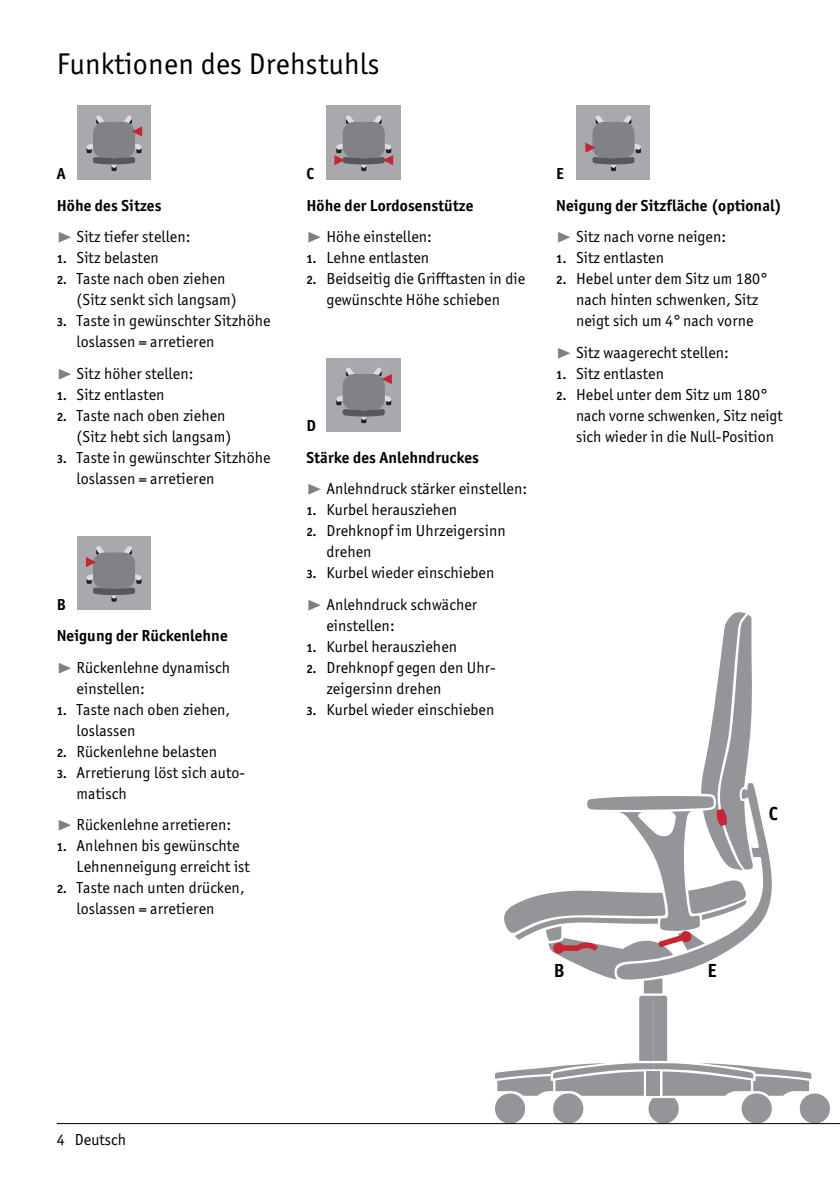
<style>
.page{position:relative;width:840px;height:1191px;background:#fff}
.page>*{position:absolute;margin:0;border:0;box-sizing:border-box;transform-origin:0 0}
.t1{font:30px "Officina San Itc T";letter-spacing:.01em;color:#000}
.t2{font:700 19px "Officina San Itc T";color:#000}
.t3{font:16px/21px "Officina San Itc T";letter-spacing:.005em;color:#000}
.t4{font:700 16px/31.6px "Officina San Itc T";letter-spacing:.005em;color:#000}
.s1{font-weight:700}
.s2{font-family:"Zeal";color:#808080}
.s3{font-weight:700;font-size:12px}
.s4{font-family:"Zeal";font-weight:400;color:#808080}
.s5{font-weight:400}
</style>
<div class="page">
<div style="left:799px;top:1093px;width:30px;height:30px;background:#939598;border-radius:50%"></div>
<svg style="left:495px;top:612px;width:315px;height:511px"></svg>
<div style="left:77px;top:106px;width:73px;height:73px;background:#a8a9ad"></div>
<svg style="left:86px;top:115px;width:56px;height:56px"></svg>
<div style="left:326px;top:106px;width:74px;height:73px;background:#a8a9ad"></div>
<svg style="left:334px;top:115px;width:59px;height:56px"></svg>
<div style="left:77px;top:536px;width:73px;height:74px;background:#a8a9ad"></div>
<svg style="left:86px;top:546px;width:56px;height:55px"></svg>
<div style="left:326px;top:358px;width:74px;height:73px;background:#a8a9ad"></div>
<svg style="left:336px;top:367px;width:55px;height:56px"></svg>
<div style="left:576px;top:106px;width:73px;height:73px;background:#a8a9ad"></div>
<svg style="left:585px;top:115px;width:56px;height:56px"></svg>
<hr style="left:57px;top:1123px;width:782px;height:1px;background:#000">
<h1 class="t1" style="left:57px;top:46px;width:324px">Funktionen des Drehstuhls</h1>
<p class="t4" style="left:57px;top:158px;width:10px">A</p>
<p class="t4" style="left:306px;top:158px;width:9px">C</p>
<p class="t3" style="left:57px;top:189px;width:135px;line-height:31.6px"><span class="s1">Höhe des Sitzes<br></span><span class="s2">®</span> Sitz tiefer stellen:</p>
<p class="t3" style="left:57px;top:247px;width:104px"><span class="s3">1.</span> Sitz belasten</p>
<p class="t3" style="left:77px;top:268px;width:161px;text-indent:-20px"><span class="s3">2.</span> Taste nach oben ziehen (Sitz senkt sich langsam)</p>
<p class="t3" style="left:77px;top:310px;width:195px;text-indent:-20px"><span class="s3">3.</span> Taste in gewünschter Sitzhöhe loslassen = arretieren</p>
<p class="t3" style="left:57px;top:363px;width:138px"><span class="s2">®</span> Sitz höher stellen:</p>
<p class="t3" style="left:57px;top:384px;width:109px"><span class="s3">1.</span> Sitz entlasten</p>
<p class="t3" style="left:77px;top:405px;width:156px;text-indent:-20px"><span class="s3">2.</span> Taste nach oben ziehen (Sitz hebt sich langsam)</p>
<p class="t3" style="left:77px;top:447px;width:195px;text-indent:-20px"><span class="s3">3.</span> Taste in gewünschter Sitzhöhe loslassen = arretieren</p>
<p class="t4" style="left:57px;top:588px;width:11px">B</p>
<p class="t4" style="left:57px;top:620px;width:175px">Neigung der Rückenlehne <span class="s4">®</span> <span class="s5">Rückenlehne dynamisch</span></p>
<p class="t3" style="left:77px;top:678px;width:70px">einstellen:</p>
<p class="t3" style="left:77px;top:699px;width:155px;text-indent:-20px"><span class="s3">1.</span> Taste nach oben ziehen, loslassen</p>
<p class="t3" style="left:57px;top:741px;width:162px"><span class="s3">2.</span> Rückenlehne belasten</p>
<p class="t3" style="left:77px;top:762px;width:170px;text-indent:-20px"><span class="s3">3.</span> Arretierung löst sich auto&shy;matisch</p>
<p class="t3" style="left:57px;top:814px;width:176px"><span class="s2">®</span> Rückenlehne arretieren:</p>
<p class="t3" style="left:77px;top:835px;width:175px;text-indent:-20px"><span class="s3">1.</span> Anlehnen bis gewünschte<br>Lehnenneigung erreicht ist</p>
<p class="t3" style="left:77px;top:877px;width:169px;text-indent:-20px"><span class="s3">2.</span> Taste nach unten drücken, loslassen = arretieren</p>
<p class="t4" style="left:306px;top:189px;width:168px">Höhe der Lordosenstütze <span class="s4">®</span> <span class="s5">Höhe einstellen:</span></p>
<p class="t3" style="left:306px;top:247px;width:124px"><span class="s3">1.</span> Lehne entlasten</p>
<p class="t3" style="left:306px;top:268px;width:220px;text-align:center"><span class="s3">2.</span> Beidseitig die Grifftasten in die gewünschte Höhe schieben</p>
<p class="t4" style="left:306px;top:410px;width:11px">D</p>
<p class="t3" style="left:306px;top:441px;width:222px;line-height:31.6px"><span class="s1">Stärke des Anlehndruckes<br></span><span class="s2">®</span> Anlehndruck stärker einstellen:</p>
<p class="t3" style="left:306px;top:499px;width:152px"><span class="s3">1.</span> Kurbel herausziehen</p>
<p class="t3" style="left:326px;top:520px;width:181px;text-indent:-20px"><span class="s3">2.</span> Drehknopf im Uhrzeigersinn drehen</p>
<p class="t3" style="left:306px;top:557px;width:189px;line-height:31.6px"><span class="s3">3.</span> Kurbel wieder einschieben <span class="s2">®</span> Anlehndruck schwächer</p>
<p class="t3" style="left:326px;top:615px;width:70px">einstellen:</p>
<p class="t3" style="left:306px;top:636px;width:152px"><span class="s3">1.</span> Kurbel herausziehen</p>
<p class="t3" style="left:326px;top:657px;width:171px;text-indent:-20px"><span class="s3">2.</span> Drehknopf gegen den Uhr&shy;zeigersinn drehen</p>
<p class="t3" style="left:306px;top:699px;width:189px"><span class="s3">3.</span> Kurbel wieder einschieben</p>
<p class="t4" style="left:556px;top:158px;width:9px">E</p>
<p class="t4" style="left:556px;top:189px;width:227px">Neigung der Sitzfläche (optional) <span class="s4">®</span> <span class="s5">Sitz nach vorne neigen:</span></p>
<p class="t3" style="left:556px;top:247px;width:109px"><span class="s3">1.</span> Sitz entlasten</p>
<p class="t3" style="left:575px;top:268px;width:193px;text-indent:-20px"><span class="s3">2.</span> Hebel unter dem Sitz um 180° nach hinten schwenken, Sitz neigt sich um 4°nach vorne</p>
<p class="t3" style="left:556px;top:342px;width:174px"><span class="s2">®</span> Sitz waagerecht stellen:</p>
<p class="t3" style="left:556px;top:363px;width:109px"><span class="s3">1.</span> Sitz entlasten</p>
<p class="t3" style="left:575px;top:384px;width:208px;text-indent:-20px"><span class="s3">2.</span> Hebel unter dem Sitz um 180° nach vorne schwenken, Sitz neigt sich wieder in die Null-Position</p>
<p class="t2" style="left:553px;top:959px;width:12px">B</p>
<p class="t2" style="left:768px;top:802px;width:10px">C</p>
<p class="t2" style="left:707px;top:959px;width:11px">E</p>
<p class="t3" style="left:57px;top:1129px;width:71px">4 Deutsch</p>
</div>
